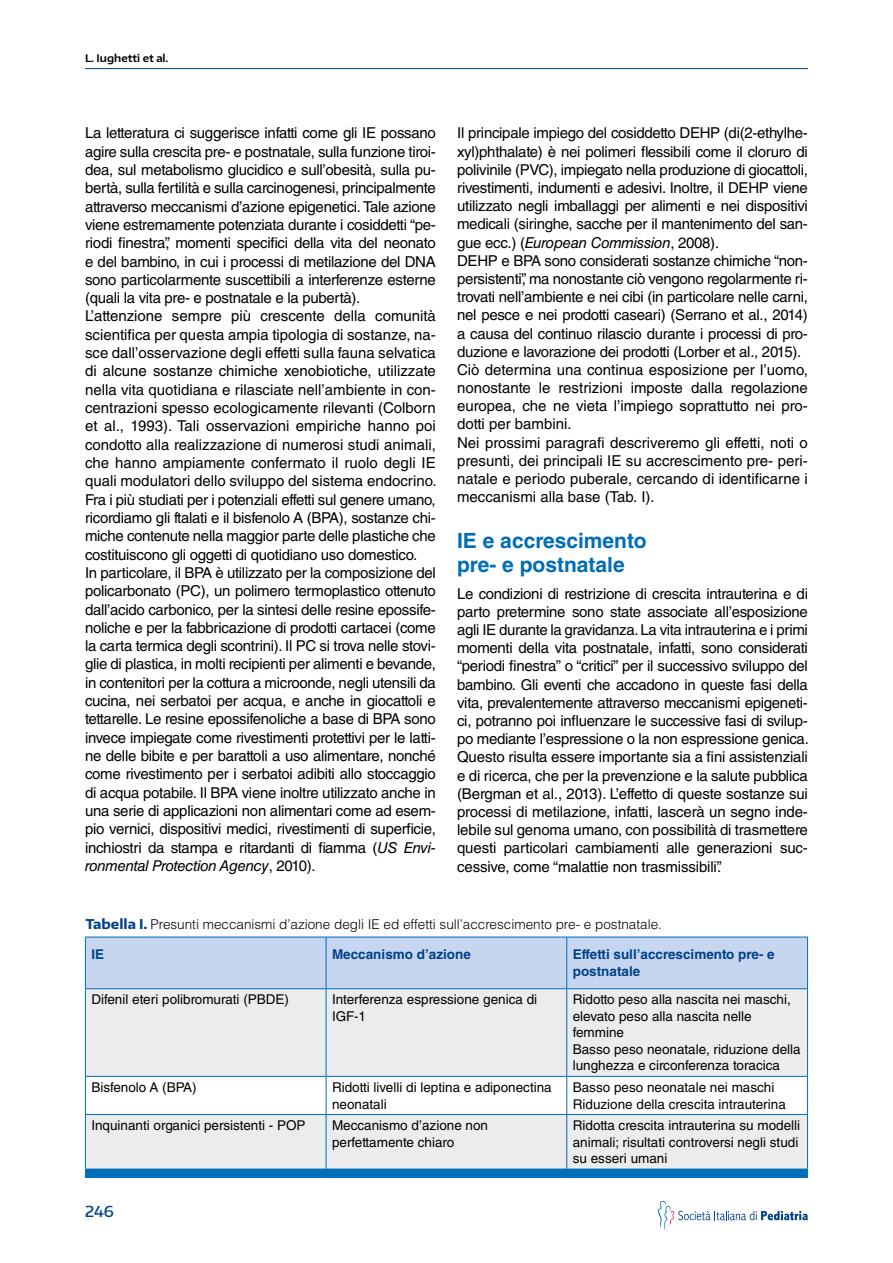
<style>
.page{position:relative;width:893px;height:1263px;background:#fff}
.page>*{position:absolute;margin:0;border:0;box-sizing:border-box;transform-origin:0 0}
._06_PARAGRAFO{font:700 21px/24.2px "Helvetica LT Std";color:#006db8}
._00_TESTO_base{font:15px/18.3px "Helvetica LT Std";letter-spacing:-.02em;color:#000;text-align:justify}
.t1{font:500 15px "Encode Sans Wide";color:#004188}
.C_Tabella_TESTO{font:13.5px/16.5px "Helvetica LT Std";color:#000}
.A_Tabella_DIDA{font:300 13.5px "Helvetica LT Std";color:#000}
.B_Tabella_INTESTAZIO{font:700 13.5px/16.5px "Helvetica LT Std";color:#004188}
.t2{font:600 10.5px "Encode Sans Wide";color:#000}
.s1{font-style:italic}
.s2{font-family:"Encode Sans Wide";font-weight:700;color:#004188}
</style>
<div class="page">
<hr style="left:85px;top:68px;width:723px;height:1px;background:#004188">
<svg style="left:658px;top:1201px;width:150px;height:30px"></svg>
<div style="left:86px;top:938px;width:721px;height:50px;background:#c7d6ef"></div>
<div style="left:86px;top:989px;width:721px;height:180px;background:#ececec"></div>
<svg style="left:86px;top:1077px;width:721px;height:37px"></svg>
<hr style="left:326px;top:937px;width:1px;height:51px;background:#006db8">
<hr style="left:566px;top:937px;width:1px;height:51px;background:#006db8">
<hr style="left:326px;top:989px;width:1px;height:87px;background:#006db8">
<hr style="left:566px;top:989px;width:1px;height:87px;background:#006db8">
<hr style="left:85px;top:1076px;width:241px;height:1px;background:#006db8">
<hr style="left:326px;top:1076px;width:241px;height:1px;background:#006db8">
<hr style="left:326px;top:1077px;width:1px;height:37px;background:#006db8">
<hr style="left:567px;top:1076px;width:241px;height:1px;background:#006db8">
<hr style="left:566px;top:1077px;width:1px;height:37px;background:#006db8">
<hr style="left:85px;top:1114px;width:241px;height:1px;background:#006db8">
<hr style="left:326px;top:1114px;width:241px;height:1px;background:#006db8">
<hr style="left:326px;top:1115px;width:1px;height:54px;background:#006db8">
<hr style="left:567px;top:1114px;width:241px;height:1px;background:#006db8">
<hr style="left:566px;top:1115px;width:1px;height:54px;background:#006db8">
<hr style="left:85px;top:989px;width:1px;height:87px;background:#006db8">
<hr style="left:807px;top:989px;width:1px;height:87px;background:#006db8">
<hr style="left:85px;top:1077px;width:1px;height:37px;background:#006db8">
<hr style="left:807px;top:1077px;width:1px;height:37px;background:#006db8">
<hr style="left:85px;top:1115px;width:1px;height:54px;background:#006db8">
<hr style="left:807px;top:1115px;width:1px;height:54px;background:#006db8">
<div style="left:85px;top:1169px;width:723px;height:8px;background:#006db8"></div>
<hr style="left:85px;top:1177px;width:241px;height:1px;background:#006db8">
<hr style="left:326px;top:1177px;width:241px;height:1px;background:#006db8">
<hr style="left:567px;top:1177px;width:241px;height:1px;background:#006db8">
<hr style="left:85px;top:937px;width:241px;height:1px;background:#006db8">
<hr style="left:85px;top:937px;width:1px;height:51px;background:#006db8">
<hr style="left:326px;top:937px;width:241px;height:1px;background:#006db8">
<hr style="left:567px;top:937px;width:241px;height:1px;background:#006db8">
<hr style="left:807px;top:937px;width:1px;height:51px;background:#006db8">
<hr style="left:85px;top:988px;width:241px;height:1px;background:#006db8">
<hr style="left:326px;top:988px;width:241px;height:1px;background:#006db8">
<hr style="left:567px;top:988px;width:241px;height:1px;background:#006db8">
<p class="t2" style="left:85px;top:51px;width:85px">L. Iughetti et al.</p>
<p class="_00_TESTO_base" style="left:85px;top:124px;width:352px">La letteratura ci suggerisce infatti come gli IE possano agire sulla crescita pre- e postnatale, sulla funzione tiroi&shy;dea, sul metabolismo glucidico e sull’obesità, sulla pu&shy;bertà, sulla fertilità e sulla carcinogenesi, principalmente attraverso meccanismi d’azione epigenetici. Tale azione viene estremamente potenziata durante i cosiddetti “pe&shy;riodi finestra”, momenti specifici della vita del neonato e del bambino, in cui i processi di metilazione del DNA sono particolarmente suscettibili a interferenze esterne (quali la vita pre- e postnatale e la pubertà).</p>
<p class="_00_TESTO_base" style="left:85px;top:307px;width:353px">L’attenzione sempre più crescente della comunità scientifica per questa ampia tipologia di sostanze, na&shy;sce dall’osservazione degli effetti sulla fauna selvatica di alcune sostanze chimiche xenobiotiche, utilizzate nella vita quotidiana e rilasciate nell’ambiente in con&shy;centrazioni spesso ecologicamente rilevanti (Colborn et al., 1993). Tali osservazioni empiriche hanno poi condotto alla realizzazione di numerosi studi animali, che hanno ampiamente confermato il ruolo degli IE quali modulatori dello sviluppo del sistema endocrino.</p>
<p class="_00_TESTO_base" style="left:85px;top:490px;width:352px">Fra i più studiati per i potenziali effetti sul genere umano, ricordiamo gli ftalati e il bisfenolo A (BPA), sostanze chi&shy;miche contenute nella maggior parte delle plastiche che costituiscono gli oggetti di quotidiano uso domestico.</p>
<p class="_00_TESTO_base" style="left:85px;top:563px;width:352px">In particolare, il BPA è utilizzato per la composizione del policarbonato (PC), un polimero termoplastico ottenuto dall’acido carbonico, per la sintesi delle resine epossife&shy;noliche e per la fabbricazione di prodotti cartacei (come la carta termica degli scontrini). Il PC si trova nelle stovi&shy;glie di plastica, in molti recipienti per alimenti e bevande, in contenitori per la cottura a microonde, negli utensili da cucina, nei serbatoi per acqua, e anche in giocattoli e tettarelle. Le resine epossifenoliche a base di BPA sono invece impiegate come rivestimenti protettivi per le latti&shy;ne delle bibite e per barattoli a uso alimentare, nonché come rivestimento per i serbatoi adibiti allo stoccaggio di acqua potabile. Il BPA viene inoltre utilizzato anche in una serie di applicazioni non alimentari come ad esem&shy;pio vernici, dispositivi medici, rivestimenti di superficie, inchiostri da stampa e ritardanti di fiamma (<span class="s1">US Envi&shy;ronmental Protection Agency</span>, 2010).</p>
<p class="_00_TESTO_base" style="left:457px;top:124px;width:352px">Il principale impiego del cosiddetto DEHP (di(2-ethylhe&shy;xyl)phthalate) è nei polimeri flessibili come il cloruro di polivinile (PVC), impiegato nella produzione di giocattoli, rivestimenti, indumenti e adesivi. Inoltre, il DEHP viene utilizzato negli imballaggi per alimenti e nei dispositivi medicali (siringhe, sacche per il mantenimento del san&shy;gue ecc.) (<span class="s1">European Commission</span>, 2008).</p>
<p class="_00_TESTO_base" style="left:457px;top:251px;width:352px">DEHP e BPA sono considerati sostanze chimiche “non&shy;persistenti”, ma nonostante ciò vengono regolarmente ri&shy;trovati nell’ambiente e nei cibi (in particolare nelle carni, nel pesce e nei prodotti caseari) (Serrano et al., 2014) a causa del continuo rilascio durante i processi di pro&shy;duzione e lavorazione dei prodotti (Lorber et al., 2015).</p>
<p class="_00_TESTO_base" style="left:457px;top:360px;width:352px">Ciò determina una continua esposizione per l’uomo, nonostante le restrizioni imposte dalla regolazione europea, che ne vieta l’impiego soprattutto nei pro&shy;dotti per bambini.</p>
<p class="_00_TESTO_base" style="left:457px;top:433px;width:352px">Nei prossimi paragrafi descriveremo gli effetti, noti o presunti, dei principali IE su accrescimento pre- peri&shy;natale e periodo puberale, cercando di identificarne i meccanismi alla base (Tab. I).</p>
<p class="_06_PARAGRAFO" style="left:457px;top:528px;width:191px">IE e accrescimento pre- e postnatale</p>
<p class="_00_TESTO_base" style="left:457px;top:584px;width:353px">Le condizioni di restrizione di crescita intrauterina e di parto pretermine sono state associate all’esposizione agli IE durante la gravidanza. La vita intrauterina e i primi momenti della vita postnatale, infatti, sono considerati “periodi finestra” o “critici” per il successivo sviluppo del bambino. Gli eventi che accadono in queste fasi della vita, prevalentemente attraverso meccanismi epigeneti&shy;ci, potranno poi influenzare le successive fasi di svilup&shy;po mediante l’espressione o la non espressione genica.</p>
<p class="_00_TESTO_base" style="left:457px;top:748px;width:352px">Questo risulta essere importante sia a fini assistenziali e di ricerca, che per la prevenzione e la salute pubblica (Bergman et al., 2013). L’effetto di queste sostanze sui processi di metilazione, infatti, lascerà un segno inde&shy;lebile sul genoma umano, con possibilità di trasmettere questi particolari cambiamenti alle generazioni suc&shy;cessive, come “malattie non trasmissibili”.</p>
<p class="A_Tabella_DIDA" style="left:85px;top:915px;width:578px"><span class="s2">Tabella I.</span> Presunti meccanismi d’azione degli IE ed effetti sull’accrescimento pre- e postnatale.</p>
<p class="B_Tabella_INTESTAZIO" style="left:91px;top:946px;width:14px">IE</p>
<p class="B_Tabella_INTESTAZIO" style="left:332px;top:946px;width:140px">Meccanismo d’azione</p>
<p class="B_Tabella_INTESTAZIO" style="left:573px;top:946px;width:204px">Effetti sull’accrescimento pre- e postnatale</p>
<p class="C_Tabella_TESTO" style="left:91px;top:991px;width:199px">Difenil eteri polibromurati (PBDE)</p>
<p class="C_Tabella_TESTO" style="left:332px;top:991px;width:207px">Interferenza espressione genica di<br>IGF-1</p>
<p class="C_Tabella_TESTO" style="left:573px;top:991px;width:220px">Ridotto peso alla nascita nei maschi, elevato peso alla nascita nelle femmine</p>
<p class="C_Tabella_TESTO" style="left:573px;top:1041px;width:229px">Basso peso neonatale, riduzione della lunghezza e circonferenza toracica</p>
<p class="C_Tabella_TESTO" style="left:91px;top:1079px;width:107px">Bisfenolo A (BPA)</p>
<p class="C_Tabella_TESTO" style="left:332px;top:1079px;width:221px">Ridotti livelli di leptina e adiponectina neonatali</p>
<p class="C_Tabella_TESTO" style="left:573px;top:1079px;width:203px">Basso peso neonatale nei maschi</p>
<p class="C_Tabella_TESTO" style="left:573px;top:1095px;width:215px">Riduzione della crescita intrauterina</p>
<p class="C_Tabella_TESTO" style="left:91px;top:1117px;width:216px">Inquinanti organici persistenti - POP</p>
<p class="C_Tabella_TESTO" style="left:332px;top:1117px;width:158px">Meccanismo d’azione non perfettamente chiaro</p>
<p class="C_Tabella_TESTO" style="left:573px;top:1117px;width:229px">Ridotta crescita intrauterina su modelli animali; risultati controversi negli studi su esseri umani</p>
<p class="t1" style="left:85px;top:1202px;width:31px">246</p>
</div>
